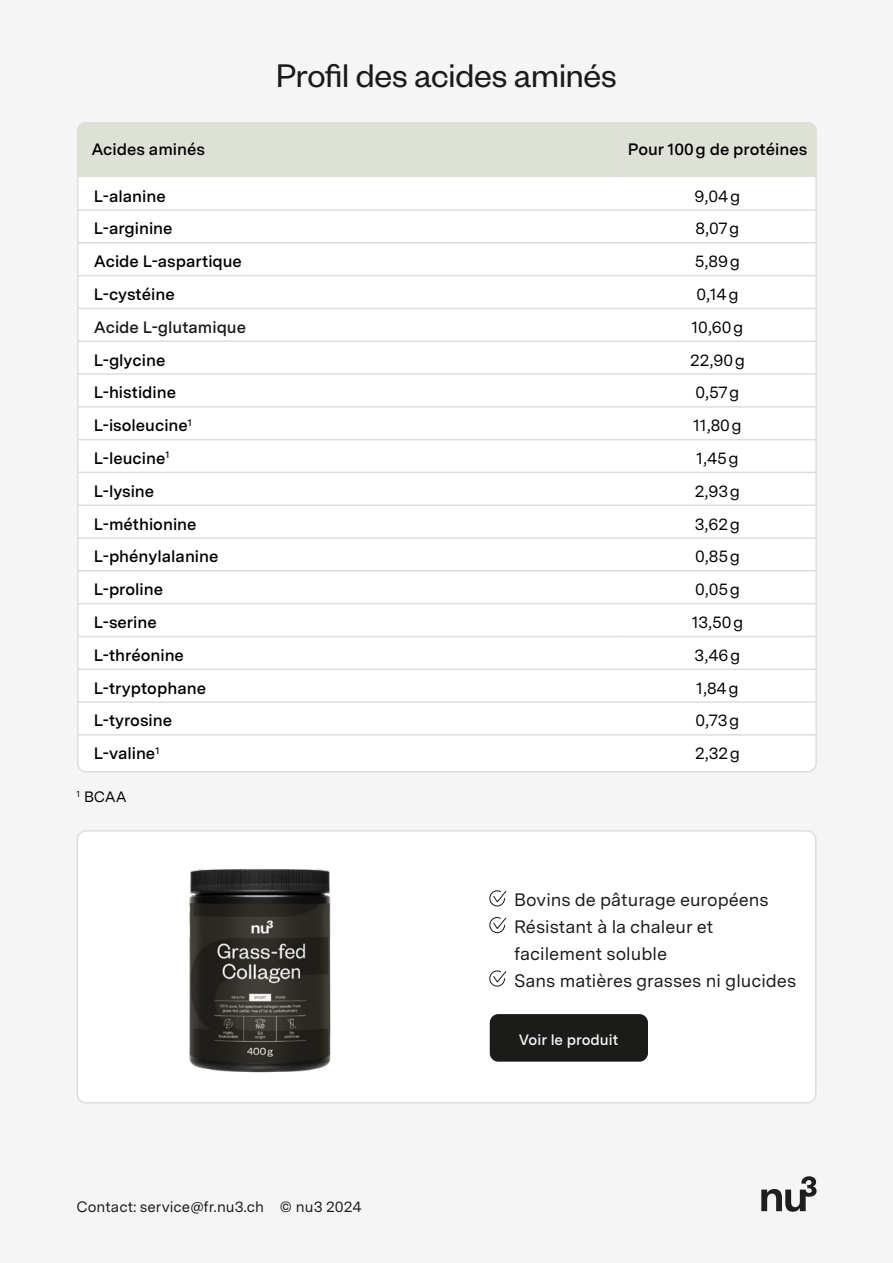
<style>
.page{position:relative;width:893px;height:1263px;background:#f5f5f5}
.page>*{position:absolute;margin:0;border:0;box-sizing:border-box;transform-origin:0 0}
.t1{font:36px "Founders Grotesk";letter-spacing:-.005em;color:#1b1b1a}
.t2{font:18px/27px "Messina Sans";color:#1b1b1a}
.t3{font:600 16.5px "Messina Sans";color:#000}
.t4{font:16.5px "Messina Sans";color:#000}
.t5{font:600 16.5px "Messina Sans";color:#1b1b1a}
.t6{font:15px "Messina Sans";color:#1b1b1a}
.t7{font:600 15px "Messina Sans";color:#f5f5f5}
.t8{font:15px "Messina Sans";color:#000}
</style>
<div class="page">
<div style="left:77px;top:831px;width:739px;height:272px;background:#fff;border-radius:9px"></div>
<div style="left:77px;top:830px;width:739px;height:273px;border:2px solid #ddddda;border-radius:9px"></div>
<div style="left:490px;top:1014px;width:158px;height:48px;background:#1b1b1a;border-radius:9px"></div>
<div style="left:80px;top:125px;width:734px;height:52px;background:#dde1d6"></div>
<hr style="left:617px;top:123px;width:2px;height:54px;background:#ddddda">
<hr style="left:78px;top:242px;width:540px;height:2px;background:#ddddda">
<hr style="left:618px;top:242px;width:198px;height:2px;background:#ddddda">
<hr style="left:78px;top:275px;width:540px;height:1px;background:#ddddda">
<hr style="left:618px;top:275px;width:198px;height:1px;background:#ddddda">
<hr style="left:78px;top:308px;width:540px;height:1px;background:#ddddda">
<hr style="left:618px;top:308px;width:198px;height:1px;background:#ddddda">
<hr style="left:78px;top:340px;width:540px;height:2px;background:#ddddda">
<hr style="left:618px;top:340px;width:198px;height:2px;background:#ddddda">
<hr style="left:78px;top:373px;width:540px;height:2px;background:#ddddda">
<hr style="left:618px;top:373px;width:198px;height:2px;background:#ddddda">
<hr style="left:78px;top:406px;width:540px;height:2px;background:#ddddda">
<hr style="left:618px;top:406px;width:198px;height:2px;background:#ddddda">
<hr style="left:78px;top:439px;width:540px;height:1px;background:#ddddda">
<hr style="left:618px;top:439px;width:198px;height:1px;background:#ddddda">
<hr style="left:78px;top:472px;width:540px;height:1px;background:#ddddda">
<hr style="left:618px;top:472px;width:198px;height:1px;background:#ddddda">
<hr style="left:78px;top:504px;width:540px;height:2px;background:#ddddda">
<hr style="left:618px;top:504px;width:198px;height:2px;background:#ddddda">
<hr style="left:78px;top:537px;width:540px;height:2px;background:#ddddda">
<hr style="left:618px;top:537px;width:198px;height:2px;background:#ddddda">
<hr style="left:78px;top:570px;width:540px;height:2px;background:#ddddda">
<hr style="left:618px;top:570px;width:198px;height:2px;background:#ddddda">
<hr style="left:78px;top:603px;width:540px;height:1px;background:#ddddda">
<hr style="left:618px;top:603px;width:198px;height:1px;background:#ddddda">
<hr style="left:78px;top:636px;width:540px;height:1px;background:#ddddda">
<hr style="left:618px;top:636px;width:198px;height:1px;background:#ddddda">
<hr style="left:78px;top:668px;width:540px;height:2px;background:#ddddda">
<hr style="left:618px;top:668px;width:198px;height:2px;background:#ddddda">
<hr style="left:78px;top:701px;width:540px;height:2px;background:#ddddda">
<hr style="left:618px;top:701px;width:198px;height:2px;background:#ddddda">
<hr style="left:78px;top:734px;width:540px;height:2px;background:#ddddda">
<hr style="left:618px;top:734px;width:198px;height:2px;background:#ddddda">
<hr style="left:78px;top:209px;width:540px;height:2px;background:#ddddda">
<hr style="left:618px;top:209px;width:198px;height:2px;background:#ddddda">
<img style="left:189px;top:869px;width:142px;height:204px">
<svg style="left:761px;top:1176px;width:56px;height:36px"></svg>
<svg style="left:489px;top:890px;width:18px;height:17px"></svg>
<svg style="left:489px;top:917px;width:18px;height:17px"></svg>
<svg style="left:489px;top:970px;width:18px;height:17px"></svg>
<h1 class="t1" style="left:276px;top:53px;width:342px">Profil des acides aminés</h1>
<p class="t3" style="left:91px;top:138px;width:115px">Acides aminés</p>
<p class="t3" style="left:628px;top:138px;width:181px">Pour 100g de protéines</p>
<p class="t3" style="left:94px;top:184px;width:73px">L-alanine</p>
<p class="t4" style="left:695px;top:184px;width:47px">9,04g</p>
<p class="t3" style="left:94px;top:217px;width:80px">L-arginine</p>
<p class="t4" style="left:695px;top:217px;width:45px">8,07g</p>
<p class="t3" style="left:94px;top:249px;width:150px">Acide L-aspartique</p>
<p class="t4" style="left:695px;top:250px;width:46px">5,89g</p>
<p class="t3" style="left:94px;top:282px;width:82px">L-cystéine</p>
<p class="t4" style="left:696px;top:283px;width:44px">0,14g</p>
<p class="t5" style="left:94px;top:315px;width:154px">Acide L-glutamique</p>
<p class="t4" style="left:691px;top:315px;width:53px">10,60g</p>
<p class="t3" style="left:94px;top:348px;width:73px">L-glycine</p>
<p class="t4" style="left:690px;top:348px;width:56px">22,90g</p>
<p class="t3" style="left:94px;top:381px;width:84px">L-histidine</p>
<p class="t4" style="left:695px;top:381px;width:45px">0,57g</p>
<p class="t3" style="left:94px;top:413px;width:100px">L-isoleucine<sup>1</sup></p>
<p class="t4" style="left:693px;top:414px;width:50px">11,80g</p>
<p class="t3" style="left:94px;top:446px;width:77px">L-leucine<sup>1</sup></p>
<p class="t4" style="left:696px;top:447px;width:44px">1,45g</p>
<p class="t3" style="left:94px;top:479px;width:62px">L-lysine</p>
<p class="t4" style="left:695px;top:479px;width:47px">2,93g</p>
<p class="t3" style="left:94px;top:512px;width:104px">L-méthionine</p>
<p class="t4" style="left:695px;top:512px;width:47px">3,62g</p>
<p class="t3" style="left:94px;top:545px;width:126px">L-phénylalanine</p>
<p class="t4" style="left:695px;top:545px;width:46px">0,85g</p>
<p class="t3" style="left:94px;top:577px;width:71px">L-proline</p>
<p class="t4" style="left:695px;top:578px;width:46px">0,05g</p>
<p class="t3" style="left:94px;top:610px;width:64px">L-serine</p>
<p class="t4" style="left:692px;top:611px;width:53px">13,50g</p>
<p class="t3" style="left:94px;top:643px;width:92px">L-thréonine</p>
<p class="t4" style="left:695px;top:643px;width:47px">3,46g</p>
<p class="t3" style="left:94px;top:676px;width:114px">L-tryptophane</p>
<p class="t4" style="left:696px;top:676px;width:44px">1,84g</p>
<p class="t3" style="left:94px;top:709px;width:80px">L-tyrosine</p>
<p class="t4" style="left:695px;top:709px;width:45px">0,73g</p>
<p class="t3" style="left:94px;top:741px;width:67px">L-valine<sup>1</sup></p>
<p class="t4" style="left:695px;top:742px;width:46px">2,32g</p>
<p class="t8" style="left:77px;top:786px;width:52px"><sup>1</sup> BCAA</p>
<p class="t6" style="left:77px;top:1196px;width:287px">Contact: service@fr.nu3.ch © nu3 2024</p>
<p class="t2" style="left:514px;top:886px;width:284px">Bovins de pâturage européens<br>Résistant à la chaleur et facilement soluble<br>Sans matières grasses ni glucides</p>
<p class="t7" style="left:519px;top:1029px;width:101px">Voir le produit</p>
</div>
